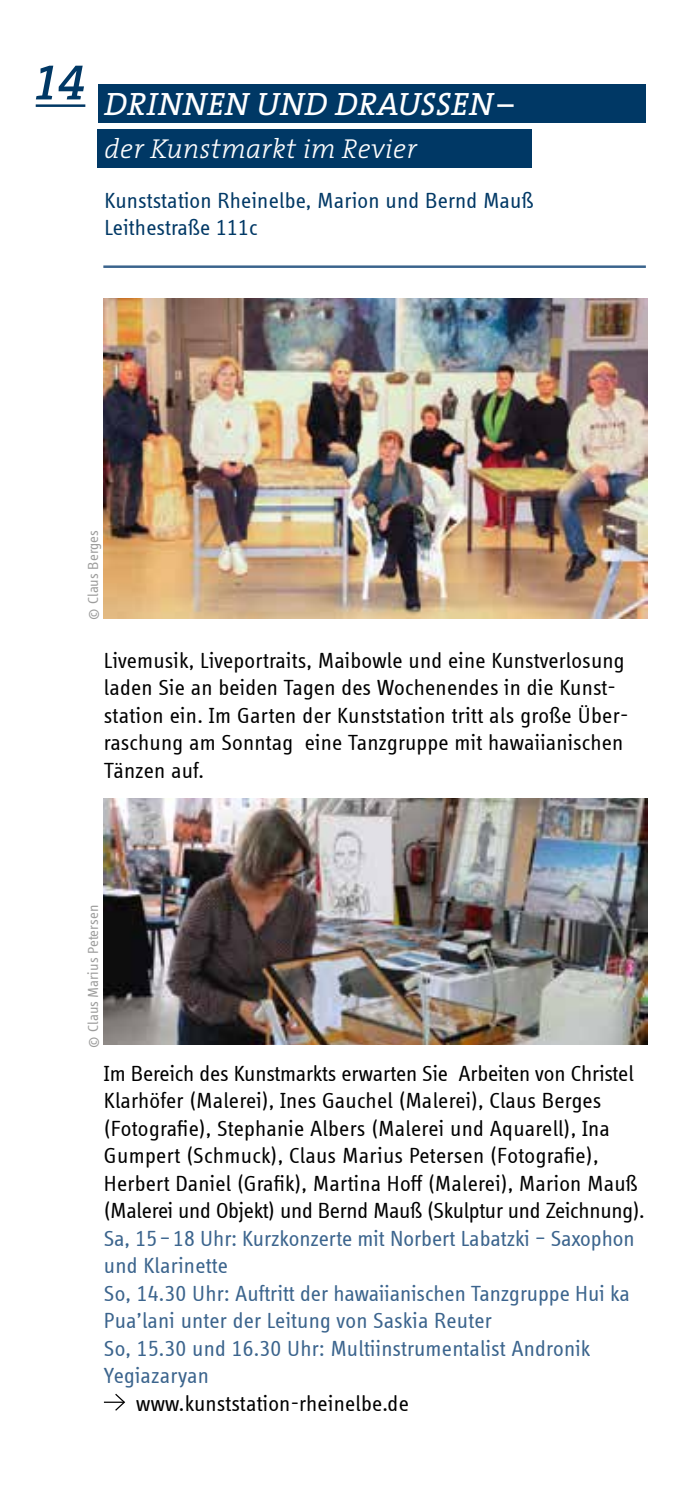
<style>
.page{position:relative;width:695px;height:1489px;background:#fff}
.page>*{position:absolute;margin:0;border:0;box-sizing:border-box;transform-origin:0 0}
.t1{font:italic 50px "The Serif Semi Bold Caps";color:#003865}
.t2{font:italic 32.5px "The Serif";letter-spacing:.01em;color:#fff}
.t3{font:italic 300 27.5px "The Serif";letter-spacing:.01em;color:#fff}
.t4{font:22.5px/27.5px "Info Display Offc";letter-spacing:.01em;color:#000}
.t5{font:22.5px/27.5px "Info Display Offc";color:#3b648d}
.t6{font:22.5px/27.5px "Info Display Offc";letter-spacing:.01em;color:#003865}
.t7{font:15px "Info Display Offc";color:#9d9d9c}
</style>
<div class="page">
<img style="left:103px;top:298px;width:544px;height:321px">
<hr style="left:103px;top:265px;width:542px;height:3px;background:#3b648d">
<div style="left:98px;top:84px;width:547px;height:39px;background:#003865"></div>
<div style="left:98px;top:129px;width:434px;height:39px;background:#003865"></div>
<svg style="left:104px;top:1393px;width:21px;height:18px"></svg>
<hr style="left:36px;top:104px;width:49px;height:3px;background:#003865">
<img style="left:103px;top:798px;width:544px;height:246px">
<h1 class="t1" style="left:35px;top:41px;width:51px">14</h1>
<h2 class="t2" style="left:104px;top:77px;width:410px">DRINNEN UND DRAUSSEN–</h2>
<p class="t3" style="left:104px;top:126px;width:314px">der Kunstmarkt im Revier</p>
<p class="t6" style="left:104px;top:186px;width:430px">Kunststation Rheinelbe, Marion und Bernd Mauß<br>Leithestraße 111c</p>
<p class="t7" style="left:85px;top:620px;width:91px;rotate:-90deg">© Claus Berges</p>
<p class="t4" style="left:104px;top:646px;width:526px">Livemusik, Liveportraits, Maibowle und eine Kunstverlosung laden Sie an beiden Tagen des Wochenendes in die Kunst&shy;station ein. Im Garten der Kunststation tritt als große Über&shy;raschung am Sonntag eine Tanzgruppe mit hawaiianischen Tänzen auf.</p>
<p class="t7" style="left:85px;top:1047px;width:144px;rotate:-90deg">© Claus Marius Petersen</p>
<p class="t4" style="left:104px;top:1059px;width:542px">Im Bereich des Kunstmarkts erwarten Sie Arbeiten von Christel Klarhöfer (Malerei), Ines Gauchel (Malerei), Claus Berges (Fotografie), Stephanie Albers (Malerei und Aquarell), Ina Gumpert (Schmuck), Claus Marius Petersen (Fotografie), Herbert Daniel (Grafik), Martina Hoff (Malerei), Marion Mauß (Malerei und Objekt) und Bernd Mauß (Skulptur und Zeichnung).</p>
<p class="t5" style="left:104px;top:1224px;width:532px">Sa, 15 – 18 Uhr: Kurzkonzerte mit Norbert Labatzki – Saxophon und Klarinette<br>So, 14.30 Uhr: Auftritt der hawaiianischen Tanzgruppe Hui ka Pua’lani unter der Leitung von Saskia Reuter<br>So, 15.30 und 16.30 Uhr: Multiinstrumentalist Andronik Yegiazaryan</p>
<p class="t4" style="left:136px;top:1389px;width:274px">www.kunststation-rheinelbe.de</p>
</div>
